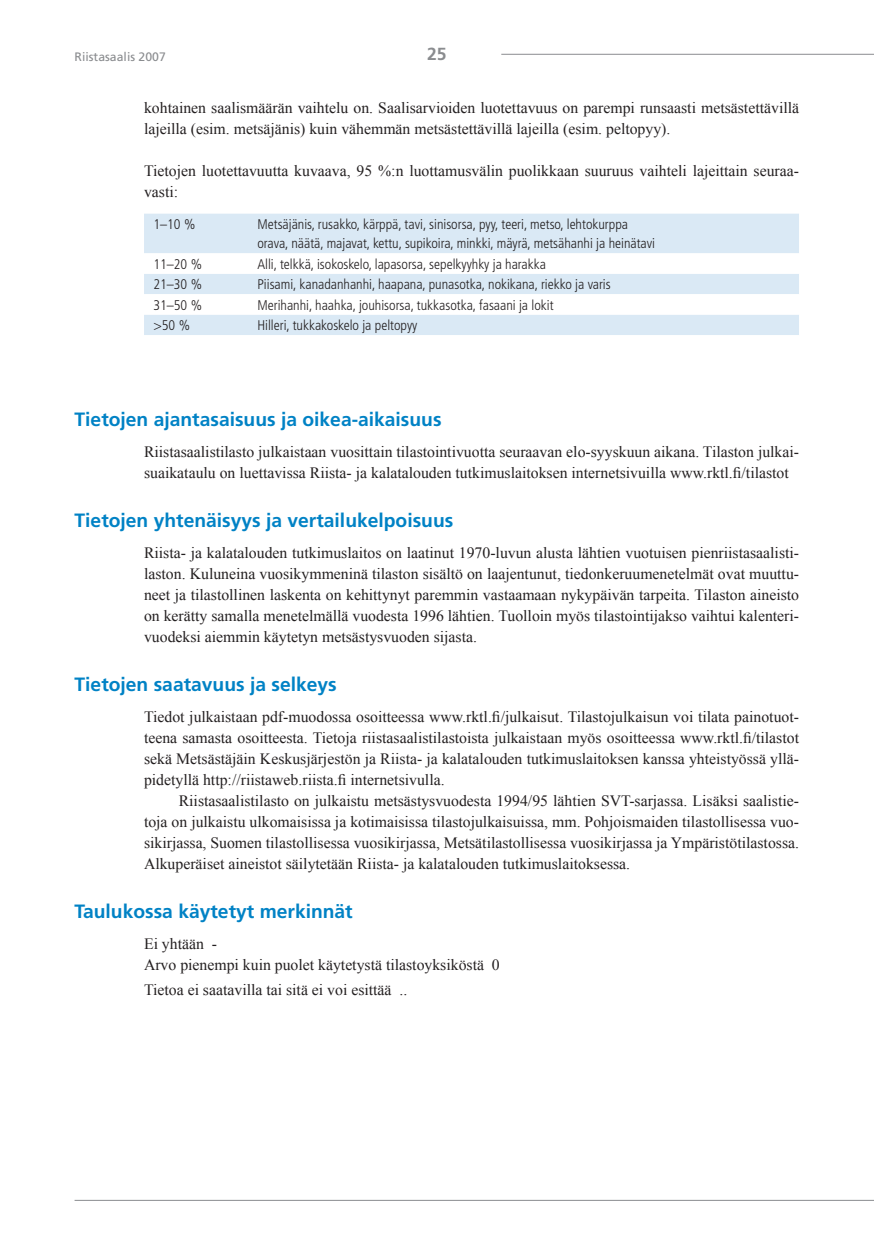
<style>
.page{position:relative;width:874px;height:1236px;background:#fff}
.page>*{position:absolute;margin:0;border:0;box-sizing:border-box;transform-origin:0 0}
.t1{font:700 19.25px "Frutiger LT Std";color:#0082c5}
.t2{font:700 17.5px "Frutiger LT Std";color:#8a8c8f}
.t3{font:15.75px/21px "Times New Roman";color:#231f20}
.t4{font:300 condensed 14px/19.2px "Frutiger LT Std";color:#231f20}
.t5{font:12.25px "Frutiger LT Std";color:#8a8c8f}
</style>
<div class="page">
<hr style="left:75px;top:1200px;width:799px;height:1px;background:#8a8c8f">
<hr style="left:501px;top:54px;width:373px;height:1px;background:#8a8c8f">
<div style="left:144px;top:214px;width:655px;height:121px;background:#dae9f5"></div>
<svg style="left:144px;top:253px;width:655px;height:62px"></svg>
<p class="t5" style="left:75px;top:51px;width:93px">Riistasaalis 2007</p>
<p class="t2" style="left:427px;top:47px;width:21px">25</p>
<p class="t3" style="left:144px;top:97px;width:656px">kohtainen saalismäärän vaihtelu on. Saalisarvioiden luotettavuus on parempi runsaasti metsästettävillä lajeilla (esim. metsäjänis) kuin vähemmän metsästettävillä lajeilla (esim. peltopyy).</p>
<p class="t3" style="left:144px;top:160px;width:656px">Tietojen luotettavuutta kuvaava, 95 %:n luottamusvälin puolikkaan suuruus vaihteli lajeittain seuraa&shy;vasti:</p>
<p class="t4" style="left:153px;top:216px;width:43px">1–10 %</p>
<p class="t4" style="left:257px;top:216px;width:399px">Metsäjänis, rusakko, kärppä, tavi, sinisorsa, pyy, teeri, metso, lehtokurppa orava, näätä, majavat, kettu, supikoira, minkki, mäyrä, metsähanhi ja heinätavi</p>
<p class="t4" style="left:153px;top:255px;width:50px">11–20 %</p>
<p class="t4" style="left:257px;top:255px;width:290px">Alli, telkkä, isokoskelo, lapasorsa, sepelkyyhky ja harakka</p>
<p class="t4" style="left:153px;top:276px;width:50px">21–30 %</p>
<p class="t4" style="left:257px;top:276px;width:355px">Piisami, kanadanhanhi, haapana, punasotka, nokikana, riekko ja varis</p>
<p class="t4" style="left:153px;top:296px;width:50px">31–50 %</p>
<p class="t4" style="left:257px;top:296px;width:298px">Merihanhi, haahka, jouhisorsa, tukkasotka, fasaani ja lokit</p>
<p class="t4" style="left:153px;top:317px;width:38px">&gt;50 %</p>
<p class="t4" style="left:257px;top:317px;width:161px">Hilleri, tukkakoskelo ja peltopyy</p>
<p class="t1" style="left:75px;top:412px;width:368px">Tietojen ajantasaisuus ja oikea-aikaisuus</p>
<p class="t3" style="left:144px;top:441px;width:656px">Riistasaalistilasto julkaistaan vuosittain tilastointivuotta seuraavan elo-syyskuun aikana. Tilaston julkai&shy;suaikataulu on luettavissa Riista- ja kalatalouden tutkimuslaitoksen internetsivuilla www.rktl.fi/tilastot</p>
<p class="t1" style="left:75px;top:513px;width:380px">Tietojen yhtenäisyys ja vertailukelpoisuus</p>
<p class="t3" style="left:144px;top:542px;width:656px;text-align:justify">Riista- ja kalatalouden tutkimuslaitos on laatinut 1970-luvun alusta lähtien vuotuisen pienriistasaalisti&shy;laston. Kuluneina vuosi kymmeninä tilaston sisältö on laa jentunut, tiedonkeruumenetelmät ovat muuttu&shy;neet ja tilastollinen laskenta on kehittynyt paremmin vastaamaan nykypäivän tarpeita. Tilaston aineisto on kerätty samalla menetelmällä vuodesta 1996 lähtien. Tuolloin myös tilastointijakso vaihtui kalenteri&shy;vuodeksi aiem min käytetyn metsästysvuoden sijasta.</p>
<p class="t1" style="left:75px;top:677px;width:264px">Tietojen saatavuus ja selkeys</p>
<p class="t3" style="left:144px;top:706px;width:656px;text-align:justify">Tiedot julkaistaan pdf-muodossa osoitteessa www.rktl.fi/julkaisut. Tilastojulkaisun voi tilata painotuot&shy;teena samasta osoitteesta. Tietoja riista saalistilastoista julkaistaan myös osoitteessa www.rktl.fi/tilastot sekä Met sästäjäin Keskusjärjestön ja Riista- ja kalatalouden tutkimuslaitok sen kanssa yhteistyössä yllä&shy;pidetyllä http://riistaweb.riista.fi internetsivulla.</p>
<p class="t3" style="left:144px;top:790px;width:656px;text-align:justify;text-indent:35px">Riistasaalistilasto on jul kaistu metsästysvuodesta 1994/95 lähtien SVT-sarjassa. Lisäksi saalistie&shy;toja on jul kaistu ulkomaisissa ja kotimaisissa tilasto julkaisuissa, mm. Pohjoismaiden tilastolli sessa vuo&shy;sikirjassa, Suomen tilastollisessa vuosikirjassa, Metsätilastollisessa vuosikir jassa ja Ympäristötilastossa.<br>Al kuperäiset aineistot säilytetään Riista- ja kalatalouden tutkimuslaitoksessa.</p>
<p class="t1" style="left:75px;top:904px;width:280px">Taulukossa käytetyt merkinnät</p>
<p class="t3" style="left:144px;top:933px;width:357px">Ei yhtään -<br>Arvo pienempi kuin puolet käytetystä tilastoyksiköstä 0</p>
<p class="t3" style="left:144px;top:979px;width:265px">Tietoa ei saatavilla tai sitä ei voi esittää ..</p>
</div>
